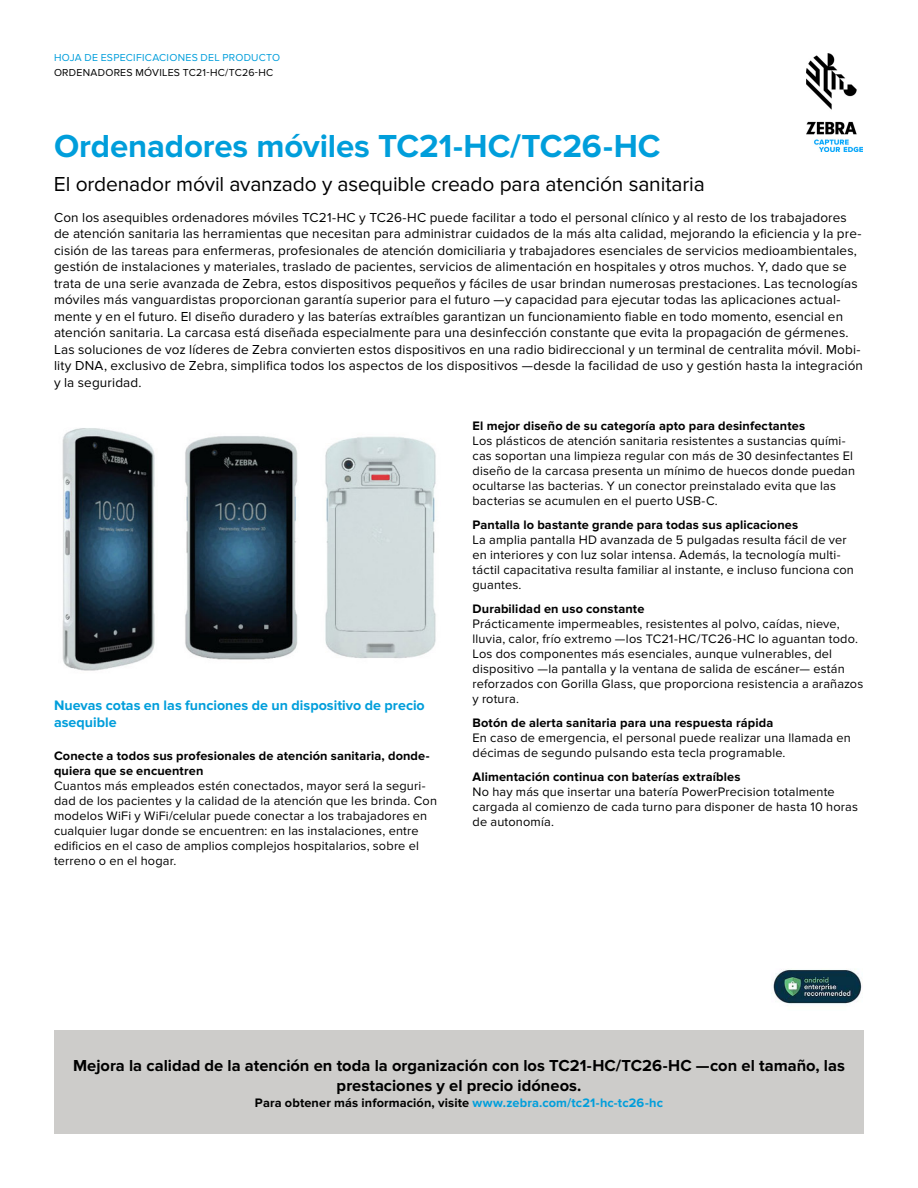
<style>
.page{position:relative;width:918px;height:1188px;background:#fff}
.page>*{position:absolute;margin:0;border:0;box-sizing:border-box;transform-origin:0 0}
.t1{font:700 33px "Proxima Nova";letter-spacing:-.005em;color:#009edb}
.t2{font:21px "Proxima Nova";letter-spacing:-.005em;color:#000}
.t3{font:700 16.5px/20.2px "Proxima Nova";color:#000;text-align:center}
.t4{font:700 14.25px/17.2px "Proxima Nova";color:#009edb}
.t5{font:13.5px/16.5px "Proxima Nova";letter-spacing:.01em;color:#000}
.t6{font:12.75px/15px "Proxima Nova";letter-spacing:.015em;color:#000}
.t7{font:700 12.75px/15px "Proxima Nova";letter-spacing:.01em;color:#000}
.t8{font:10.5px "Proxima Nova";letter-spacing:.025em;color:#000}
.t9{font:10.5px "Proxima Nova";letter-spacing:.025em;color:#009edb}
.s1{color:#009edb}
</style>
<div class="page">
<img style="left:806px;top:54px;width:56px;height:97px">
<div style="left:54px;top:1031px;width:810px;height:103px;background:#cdccca"></div>
<img style="left:773px;top:969px;width:90px;height:36px">
<img style="left:62px;top:428px;width:374px;height:243px">
<p class="t9" style="left:54px;top:52px;width:228px">HOJA DE ESPECIFICACIONES DEL PRODUCTO</p>
<p class="t8" style="left:54px;top:66px;width:221px">ORDENADORES MÓVILES TC21-HC/TC26-HC</p>
<h1 class="t1" style="left:54px;top:127px;width:608px">Ordenadores móviles TC21-HC/TC26-HC</h1>
<h2 class="t2" style="left:54px;top:172px;width:652px">El ordenador móvil avanzado y asequible creado para atención sanitaria</h2>
<p class="t5" style="left:54px;top:209px;width:811px">Con los asequibles ordenadores móviles TC21-HC y TC26-HC puede facilitar a todo el personal clínico y al resto de los trabajadores de atención sanitaria las herramientas que necesitan para administrar cuidados de la más alta calidad, mejorando la eficiencia y la pre&shy;cisión de las tareas para enfermeras, profesionales de atención domiciliaria y trabajadores esenciales de servicios medioambientales, gestión de instalaciones y materiales, traslado de pacientes, servicios de alimentación en hospitales y otros muchos. Y, dado que se trata de una serie avanzada de Zebra, estos dispositivos pequeños y fáciles de usar brindan numerosas prestaciones. Las tecnologías móviles más vanguardistas proporcionan garantía superior para el futuro —y capacidad para ejecutar todas las aplicaciones actual&shy;mente y en el futuro. El diseño duradero y las baterías extraíbles garantizan un funcionamiento fiable en todo momento, esencial en atención sanitaria. La carcasa está diseñada especialmente para una desinfección constante que evita la propagación de gérmenes.<br>Las soluciones de voz líderes de Zebra convierten estos dispositivos en una radio bidireccional y un terminal de centralita móvil. Mobi&shy;lity DNA, exclusivo de Zebra, simplifica todos los aspectos de los dispositivos —desde la facilidad de uso y gestión hasta la integración y la seguridad.</p>
<p class="t4" style="left:54px;top:697px;width:372px">Nuevas cotas en las funciones de un dispositivo de precio asequible</p>
<p class="t7" style="left:54px;top:749px;width:377px">Conecte a todos sus profesionales de atención sanitaria, donde&shy;quiera que se encuentren</p>
<p class="t6" style="left:54px;top:778px;width:385px">Cuantos más empleados estén conectados, mayor será la seguri&shy;dad de los pacientes y la calidad de la atención que les brinda. Con modelos WiFi y WiFi/celular puede conectar a los trabajadores en cualquier lugar donde se encuentren: en las instalaciones, entre edificios en el caso de amplios complejos hospitalarios, sobre el terreno o en el hogar.</p>
<p class="t7" style="left:472px;top:419px;width:334px">El mejor diseño de su categoría apto para desinfectantes</p>
<p class="t6" style="left:472px;top:434px;width:384px">Los plásticos de atención sanitaria resistentes a sustancias quími&shy;cas soportan una limpieza regular con más de 30 desinfectantes El diseño de la carcasa presenta un mínimo de huecos donde puedan ocultarse las bacterias. Y un conector preinstalado evita que las bacterias se acumulen en el puerto USB-C.</p>
<p class="t7" style="left:472px;top:518px;width:327px">Pantalla lo bastante grande para todas sus aplicaciones</p>
<p class="t6" style="left:472px;top:533px;width:383px">La amplia pantalla HD avanzada de 5 pulgadas resulta fácil de ver en interiores y con luz solar intensa. Además, la tecnología multi&shy;táctil capacitativa resulta familiar al instante, e incluso funciona con guantes.</p>
<p class="t7" style="left:472px;top:602px;width:173px">Durabilidad en uso constante</p>
<p class="t6" style="left:472px;top:617px;width:392px">Prácticamente impermeables, resistentes al polvo, caídas, nieve, lluvia, calor, frío extremo —los TC21-HC/TC26-HC lo aguantan todo.<br>Los dos componentes más esenciales, aunque vulnerables, del dispositivo —la pantalla y la ventana de salida de escáner— están reforzados con Gorilla Glass, que proporciona resistencia a arañazos y rotura.</p>
<p class="t7" style="left:472px;top:716px;width:302px">Botón de alerta sanitaria para una respuesta rápida</p>
<p class="t6" style="left:472px;top:731px;width:380px">En caso de emergencia, el personal puede realizar una llamada en décimas de segundo pulsando esta tecla programable.</p>
<p class="t7" style="left:472px;top:770px;width:270px">Alimentación continua con baterías extraíbles</p>
<p class="t6" style="left:472px;top:785px;width:387px">No hay más que insertar una batería PowerPrecision totalmente cargada al comienzo de cada turno para disponer de hasta 10 horas de autonomía.</p>
<p class="t3" style="left:73px;top:1056px;width:773px">Mejora la calidad de la atención en toda la organización con los TC21-HC/TC26-HC —con el tamaño, las prestaciones y el precio idóneos.</p>
<p class="t7" style="left:255px;top:1095px;width:410px">Para obtener más información, visite <span class="s1">www.zebra.com/tc21-hc-tc26-hc</span></p>
</div>
